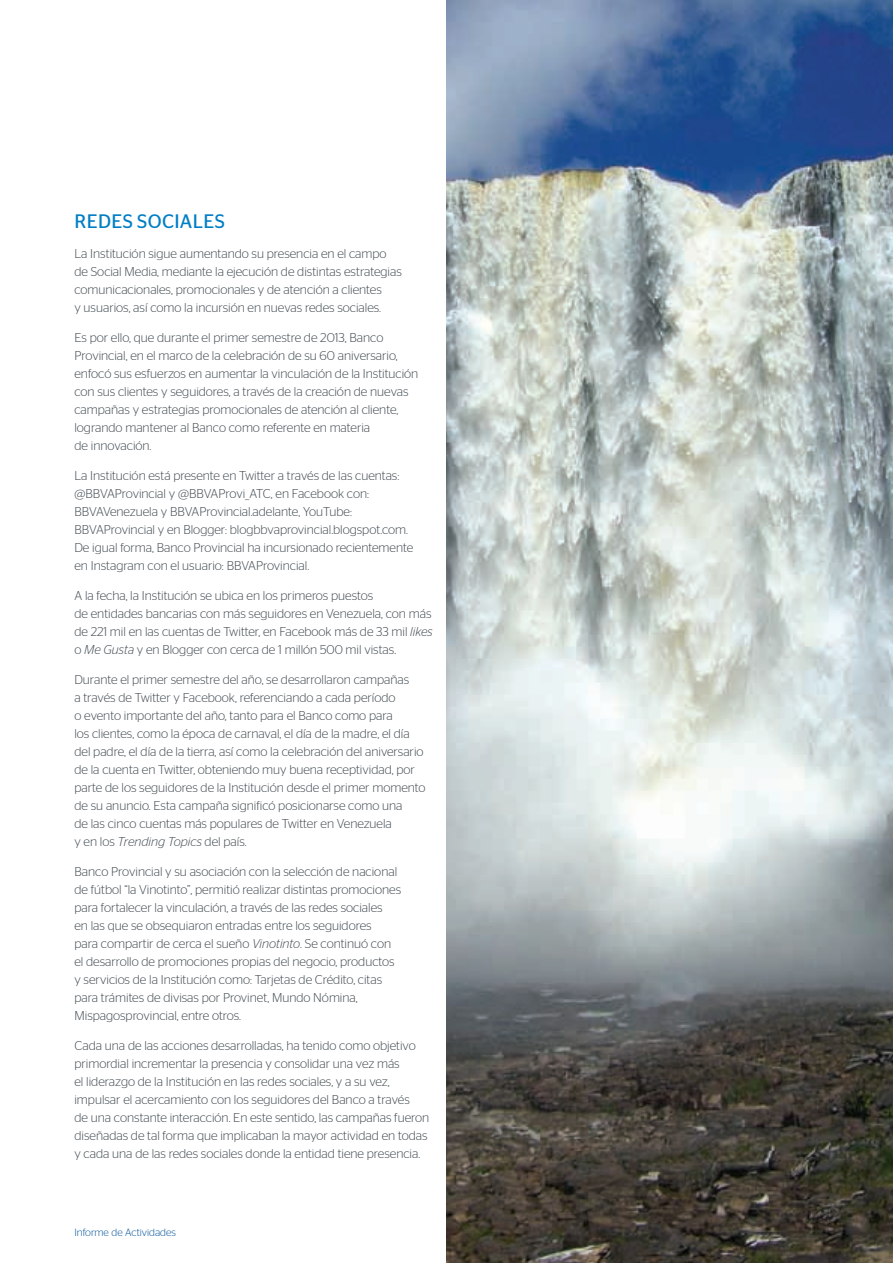
<style>
.page{position:relative;width:893px;height:1263px;background:#fff}
.page>*{position:absolute;margin:0;border:0;box-sizing:border-box;transform-origin:0 0}
.Texto_Gral{font:19.5px "Stag Sans";letter-spacing:.02em;color:#007ec5}
.Texto_Gral-2{font:300 12.75px/18px "Stag Sans";color:#3d474e}
.t1{font:300 10.5px "Stag Sans";color:#01529a}
.s1{font-style:italic}
</style>
<div class="page">
<img style="left:446px;top:0;width:447px;height:1263px">
<p class="Texto_Gral" style="left:75px;top:210px;width:152px">REDES SOCIALES</p>
<p class="Texto_Gral-2" style="left:74px;top:244px;width:329px">La Institución sigue aumentando su presencia en el campo de Social Media, mediante la ejecución de distintas estrategias comunicacionales, promocionales y de atención a clientes<br>y usuarios, así como la incursión en nuevas redes sociales.</p>
<p class="Texto_Gral-2" style="left:74px;top:328px;width:345px">Es por ello, que durante el primer semestre de 2013, Banco Provincial, en el marco de la celebración de su 60 aniversario, enfocó sus esfuerzos en aumentar la vinculación de la Institución con sus clientes y seguidores, a través de la creación de nuevas campañas y estrategias promocionales de atención al cliente, logrando mantener al Banco como referente en materia<br>de innovación.</p>
<p class="Texto_Gral-2" style="left:74px;top:466px;width:340px">La Institución está presente en Twitter a través de las cuentas: @BBVAProvincial y @BBVAProvi_ATC, en Facebook con:<br>BBVAVenezuela y BBVAProvincial.adelante, YouTube:<br>BBVAProvincial y en Blogger: blogbbvaprovincial.blogspot.com.<br>De igual forma, Banco Provincial ha incursionado recientemente en Instagram con el usuario: BBVAProvincial.</p>
<p class="Texto_Gral-2" style="left:74px;top:586px;width:360px">A la fecha, la Institución se ubica en los primeros puestos<br>de entidades bancarias con más seguidores en Venezuela, con más de 221 mil en las cuentas de Twitter, en Facebook más de 33 mil <span class="s1">likes </span>o <span class="s1">Me Gusta</span> y en Blogger con cerca de 1 millón 500 mil vistas.</p>
<p class="Texto_Gral-2" style="left:74px;top:670px;width:353px">Durante el primer semestre del año, se desarrollaron campañas<br>a través de Twitter y Facebook, referenciando a cada período<br>o evento importante del año, tanto para el Banco como para<br>los clientes, como la época de carnaval, el día de la madre, el día del padre, el día de la tierra, así como la celebración del aniversario de la cuenta en Twitter, obteniendo muy buena receptividad, por parte de los seguidores de la Institución desde el primer momento de su anuncio. Esta campaña significó posicionarse como una<br>de las cinco cuentas más populares de Twitter en Venezuela<br>y en los <span class="s1">Trending Topics</span> del país.</p>
<p class="Texto_Gral-2" style="left:74px;top:862px;width:328px">Banco Provincial y su asociación con la selección de nacional de fútbol “la Vinotinto”, permitió realizar distintas promociones para fortalecer la vinculación, a través de las redes sociales<br>en las que se obsequiaron entradas entre los seguidores<br>para compartir de cerca el sueño <span class="s1">Vinotinto</span>. Se continuó con el desarrollo de promociones propias del negocio, productos y servicios de la Institución como: Tarjetas de Crédito, citas para trámites de divisas por Provinet, Mundo Nómina, Mispagosprovincial, entre otros.</p>
<p class="Texto_Gral-2" style="left:74px;top:1036px;width:356px">Cada una de las acciones desarrolladas, ha tenido como objetivo primordial incrementar la presencia y consolidar una vez más<br>el liderazgo de la Institución en las redes sociales, y a su vez, impulsar el acercamiento con los seguidores del Banco a través<br>de una constante interacción. En este sentido, las campañas fueron diseñadas de tal forma que implicaban la mayor actividad en todas y cada una de las redes sociales donde la entidad tiene presencia.</p>
<p class="t1" style="left:74px;top:1227px;width:103px">Informe de Actividades</p>
</div>
